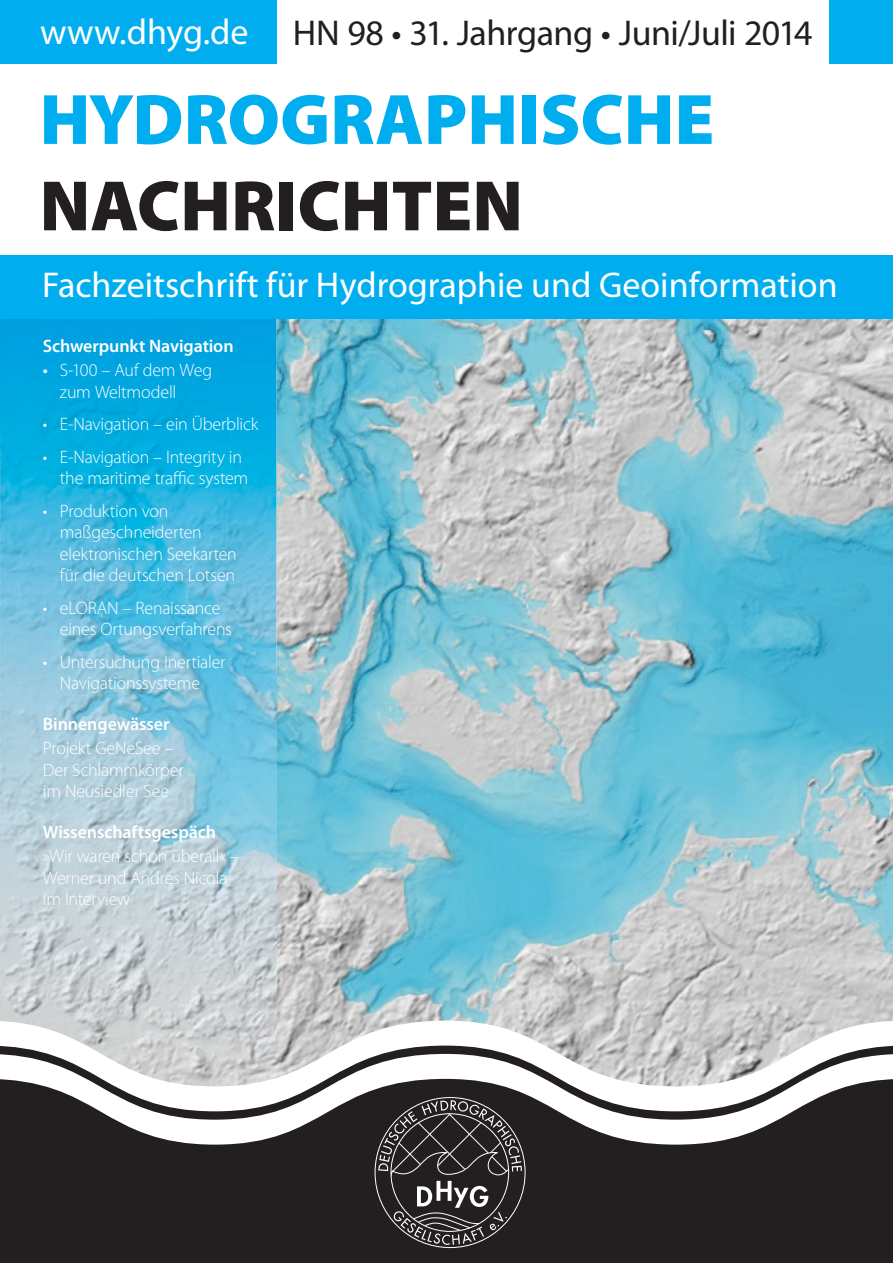
<style>
.page{position:relative;width:893px;height:1263px;background:#fff}
.page>*{position:absolute;margin:0;border:0;box-sizing:border-box;transform-origin:0 0}
.t1{font:900 72px "Myriad Pro";color:#00aeef}
.t2{font:900 72px "Myriad Pro";color:#231f20}
.t3{font:36px "Myriad Pro";color:#fff}
.t4{font:36px "Myriad Pro";letter-spacing:-.015em;color:#231f20}
.t5{font:300 18px/21.6px "Myriad Pro";letter-spacing:-.015em;color:#fff}
.t6{font:600 18px "Myriad Pro";letter-spacing:-.005em;color:#fff}
.s1{font-weight:400}
</style>
<div class="page">
<img style="left:277px;top:319px;width:616px;height:43px">
<img style="left:277px;top:362px;width:616px;height:659px">
<img style="left:276px;top:313px;width:1px;height:776px">
<img style="left:0;top:319px;width:276px;height:702px">
<div style="left:0;top:1144px;width:893px;height:119px;background:#231f20"></div>
<svg style="left:0;top:1021px;width:893px;height:33px"></svg>
<svg style="left:0;top:1054px;width:893px;height:90px"></svg>
<svg style="left:374px;top:1097px;width:152px;height:151px;background:#403d3e"></svg>
<div style="left:0;top:255px;width:893px;height:64px;background:#00aeef"></div>
<div style="left:0;top:0;width:276px;height:64px;background:#00aeef"></div>
<div style="left:829px;top:0;width:64px;height:64px;background:#00aeef"></div>
<h2 class="t3" style="left:40px;top:10px;width:210px">www.dhyg.de</h2>
<h2 class="t4" style="left:293px;top:11px;width:521px">HN 98 • 31. Jahrgang • Juni/Juli 2014</h2>
<h1 class="t1" style="left:40px;top:72px;width:676px">HYDROGRAPHISCHE</h1>
<h1 class="t2" style="left:40px;top:158px;width:485px">NACHRICHTEN</h1>
<h2 class="t3" style="left:42px;top:262px;width:797px">Fachzeitschrift für Hydrographie und Geoinformation</h2>
<h2 class="t3" style="left:36px;top:251px;width:797px">Fachzeitschrift für Hydrographie und Geoinformation</h2>
<p class="t6" style="left:43px;top:334px;width:192px">Schwerpunkt Navigation</p>
<p class="t5" style="left:60px;top:359px;width:154px;text-indent:-17px"><span class="s1">•</span> S-100 – Auf dem Weg zum Weltmodell</p>
<p class="t5" style="left:43px;top:413px;width:217px">• E-Navigation – ein Überblick</p>
<p class="t5" style="left:60px;top:446px;width:190px;text-indent:-17px">• E-Navigation – Integrity in the maritime traffic system</p>
<p class="t5" style="left:60px;top:500px;width:179px;text-indent:-17px">• Produktion von maßgeschneiderten elektronischen Seekarten für die deutschen Lotsen</p>
<p class="t5" style="left:60px;top:597px;width:174px;text-indent:-17px">• eLORAN – Renaissance eines Ortungsverfahrens</p>
<p class="t5" style="left:43px;top:651px;width:184px;text-align:center">• Untersuchung Inertialer<br>Navigationssysteme</p>
<p class="t6" style="left:43px;top:712px;width:128px">Binnengewässer</p>
<p class="t5" style="left:43px;top:737px;width:142px">Projekt GeNeSee –<br>Der Schlammkörper im Neusiedler See</p>
<p class="t6" style="left:43px;top:820px;width:175px">Wissenschaftsgespäch</p>
<p class="t5" style="left:43px;top:845px;width:198px">»Wir waren schon überall« –<br>Werner und Andres Nicola im Interview</p>
</div>
